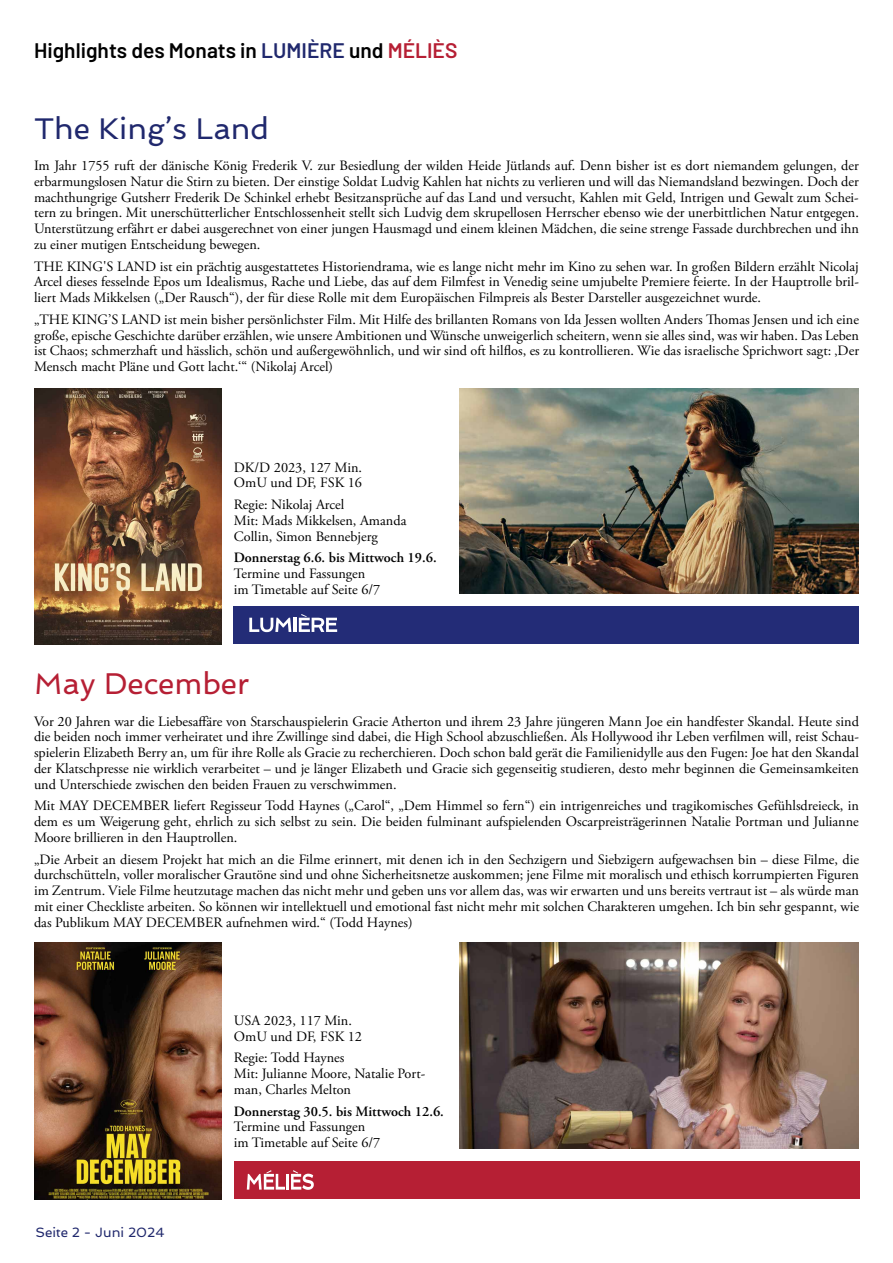
<style>
.page{position:relative;width:893px;height:1263px;background:#fff}
.page>*{position:absolute;margin:0;border:0;box-sizing:border-box;transform-origin:0 0}
.t1{font:30px "Spinnaker";color:#20286d}
.t2{font:30px "Spinnaker";color:#b61f34}
.t3{font:600 21px "Barlow";color:#000}
.t4{font:14.25px/15.8px "Adobe Garamond Pro";color:#000;text-align:justify}
.t5{font:600 14.25px "Adobe Garamond Pro";color:#000}
.t6{font:13.5px "Spinnaker";color:#20286d}
.s1{color:#20286d}
.s2{color:#b61f34}
</style>
<div class="page">
<img style="left:34px;top:388px;width:187px;height:256px">
<div style="left:234px;top:607px;width:625px;height:37px;background:#232c77"></div>
<svg style="left:249px;top:618px;width:42px;height:14px"></svg>
<hr style="left:294px;top:618px;width:3px;height:14px;background:#fff">
<svg style="left:299px;top:614px;width:38px;height:18px"></svg>
<img style="left:34px;top:943px;width:187px;height:256px">
<div style="left:234px;top:1161px;width:625px;height:38px;background:#b61f34"></div>
<svg style="left:247px;top:1170px;width:38px;height:19px"></svg>
<hr style="left:286px;top:1174px;width:3px;height:15px;background:#fff">
<svg style="left:291px;top:1170px;width:23px;height:20px"></svg>
<img style="left:459px;top:943px;width:400px;height:205px">
<img style="left:459px;top:388px;width:400px;height:206px">
<h2 class="t3" style="left:34px;top:35px;width:425px">Highlights des Monats in <span class="s1">LUMIÈRE</span> und <span class="s2">MÉLIÈS</span></h2>
<h1 class="t1" style="left:34px;top:111px;width:237px">The King’s Land</h1>
<p class="t4" style="left:34px;top:158px;width:826px">Im Jahr 1755 ruft der dänische König Frederik V. zur Besiedlung der wilden Heide Jütlands auf. Denn bisher ist es dort niemandem gelungen, der erbarmungslosen Natur die Stirn zu bieten. Der einstige Soldat Ludvig Kahlen hat nichts zu verlieren und will das Niemandsland bezwingen. Doch der machthungrige Gutsherr Frederik De Schinkel erhebt Besitzansprüche auf das Land und versucht, Kahlen mit Geld, Intrigen und Gewalt zum Schei&shy;tern zu bringen. Mit unerschütterlicher Entschlossenheit stellt sich Ludvig dem skrupellosen Herrscher ebenso wie der unerbittlichen Natur entgegen.<br>Unterstützung erfährt er dabei ausgerechnet von einer jungen Hausmagd und einem kleinen Mädchen, die seine strenge Fassade durchbrechen und ihn zu einer mutigen Entscheidung bewegen.</p>
<p class="t4" style="left:34px;top:259px;width:826px">THE KING'S LAND ist ein prächtig ausgestattetes Historiendrama, wie es lange nicht mehr im Kino zu sehen war. In großen Bildern erzählt Nicolaj Arcel dieses fesselnde Epos um Idealismus, Rache und Liebe, das auf dem Filmfest in Venedig seine umjubelte Premiere feierte. In der Hauptrolle bril&shy;liert Mads Mikkelsen („Der Rausch“), der für diese Rolle mit dem Europäischen Filmpreis als Bester Darsteller ausgezeichnet wurde.</p>
<p class="t4" style="left:34px;top:312px;width:826px">„THE KING’S LAND ist mein bisher persönlichster Film. Mit Hilfe des brillanten Romans von Ida Jessen wollten Anders Thomas Jensen und ich eine große, epische Geschichte darüber erzählen, wie unsere Ambitionen und Wünsche unweigerlich scheitern, wenn sie alles sind, was wir haben. Das Leben ist Chaos; schmerzhaft und hässlich, schön und außergewöhnlich, und wir sind oft hilflos, es zu kontrollieren. Wie das israelische Sprichwort sagt: ‚Der Mensch macht Pläne und Gott lacht.‘“ (Nikolaj Arcel)</p>
<p class="t4" style="left:234px;top:460px;width:130px">DK/D 2023, 127 Min.<br>OmU und DF, FSK 16</p>
<p class="t4" style="left:234px;top:497px;width:174px;text-align:left">Regie: Nikolaj Arcel<br>Mit: Mads Mikkelsen, Amanda<br>Collin, Simon Bennebjerg</p>
<p class="t5" style="left:234px;top:550px;width:204px">Donnerstag 6.6. bis Mittwoch 19.6.</p>
<p class="t4" style="left:234px;top:566px;width:148px">Termine und Fassungen im Timetable auf Seite 6/7</p>
<h1 class="t2" style="left:34px;top:666px;width:217px">May December</h1>
<p class="t4" style="left:34px;top:714px;width:826px">Vor 20 Jahren war die Liebesaffäre von Starschauspielerin Gracie Atherton und ihrem 23 Jahre jüngeren Mann Joe ein handfester Skandal. Heute sind die beiden noch immer verheiratet und ihre Zwillinge sind dabei, die High School abzuschließen. Als Hollywood ihr Leben verfilmen will, reist Schau&shy;spielerin Elizabeth Berry an, um für ihre Rolle als Gracie zu recherchieren. Doch schon bald gerät die Familienidylle aus den Fugen: Joe hat den Skandal der Klatschpresse nie wirklich verarbeitet – und je länger Elizabeth und Gracie sich gegenseitig studieren, desto mehr beginnen die Gemeinsamkeiten und Unterschiede zwischen den beiden Frauen zu verschwimmen.</p>
<p class="t4" style="left:34px;top:798px;width:826px">Mit MAY DECEMBER liefert Regisseur Todd Haynes („Carol“, „Dem Himmel so fern“) ein intrigenreiches und tragikomisches Gefühlsdreieck, in dem es um Weigerung geht, ehrlich zu sich selbst zu sein. Die beiden fulminant aufspielenden Oscarpreisträgerinnen Natalie Portman und Julianne Moore brillieren in den Hauptrollen.</p>
<p class="t4" style="left:34px;top:852px;width:826px">„Die Arbeit an diesem Projekt hat mich an die Filme erinnert, mit denen ich in den Sechzigern und Siebzigern aufgewachsen bin – diese Filme, die durchschütteln, voller moralischer Grautöne sind und ohne Sicherheitsnetze auskommen; jene Filme mit moralisch und ethisch korrumpierten Figuren im Zentrum. Viele Filme heutzutage machen das nicht mehr und geben uns vor allem das, was wir erwarten und uns bereits vertraut ist – als würde man mit einer Checkliste arbeiten. So können wir intellektuell und emotional fast nicht mehr mit solchen Charakteren umgehen. Ich bin sehr gespannt, wie das Publikum MAY DECEMBER aufnehmen wird.“ (Todd Haynes)</p>
<p class="t6" style="left:36px;top:1225px;width:131px">Seite 2 - Juni 2024</p>
<p class="t4" style="left:234px;top:1013px;width:130px">USA 2023, 117 Min.<br>OmU und DF, FSK 12</p>
<p class="t4" style="left:234px;top:1050px;width:193px;text-align:left">Regie: Todd Haynes<br>Mit: Julianne Moore, Natalie Port&shy;man, Charles Melton</p>
<p class="t5" style="left:234px;top:1103px;width:212px">Donnerstag 30.5. bis Mittwoch 12.6.</p>
<p class="t4" style="left:234px;top:1119px;width:148px">Termine und Fassungen im Timetable auf Seite 6/7</p>
</div>
